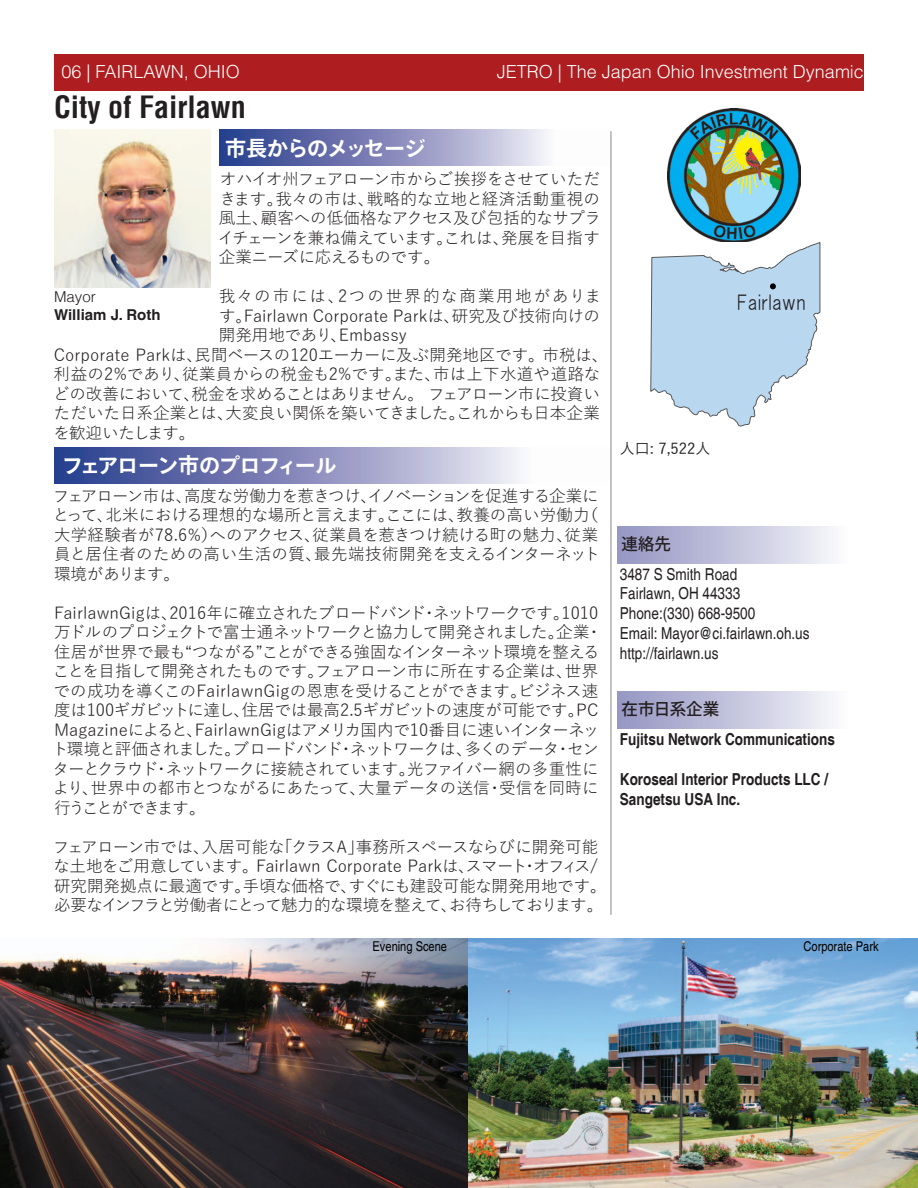
<style>
.page{position:relative;width:918px;height:1188px;background:#fff}
.page>*{position:absolute;margin:0;border:0;box-sizing:border-box;transform-origin:0 0}
.t1{font:700 condensed 30px "Helvetica LT";color:#231f20}
.t2{font:700 21px "Ryo Gothic Plus N";letter-spacing:-.05em;color:#fff}
.t3{font:20.1px "HGP Gothic M";color:#201d1e}
.t4{font:300 18px "Helvetica LT Std";color:#fff}
.t5{font:16.5px/19.5px "Yu Gothic";letter-spacing:-.015em;color:#231f20}
.t6{font:condensed 16.5px/19.8px "Helvetica";color:#231f20}
.t7{font:700 condensed 16.5px/19.8px "Helvetica";color:#231f20}
.t8{font:16.5px "Yu Gothic";letter-spacing:.015em;color:#231f20}
.t9{font:16.5px "Yu Gothic";letter-spacing:-.035em;color:#231f20}
.t10{font:16.5px "Yu Gothic";letter-spacing:.125em;color:#231f20}
.t11{font:16.5px "Yu Gothic";letter-spacing:-.05em;color:#231f20}
.t12{font:500 16.5px "Ryo Gothic Plus N";color:#231f20}
.t13{font:700 15px "Helvetica LT";color:#231f20}
.t14{font:500 15px "Yu Gothic";color:#231f20}
.t15{font:300 15px "Helvetica LT";color:#231f20}
.t16{font:condensed 13.5px "Helvetica";color:#000}
</style>
<div class="page">
<img style="left:667px;top:109px;width:134px;height:133px">
<div style="left:54px;top:54px;width:810px;height:37px;background:#ae1d20"></div>
<svg style="left:220px;top:129px;width:327px;height:37px;background:#858bbc"></svg>
<div style="left:618px;top:692px;width:268px;height:36px;background:linear-gradient(to right,#9494c2,#fff)"></div>
<div style="left:618px;top:526px;width:268px;height:37px;background:linear-gradient(to right,#9494c2,#fff)"></div>
<svg style="left:54px;top:447px;width:465px;height:37px;background:#858cbc"></svg>
<hr style="left:610px;top:131px;width:2px;height:784px;background:#adaeb2">
<svg style="left:650px;top:242px;width:170px;height:184px"></svg>
<img style="left:0;top:938px;width:918px;height:250px">
<img style="left:54px;top:129px;width:156px;height:158px">
<p class="t4" style="left:62px;top:60px;width:180px">06 | FAIRLAWN, OHIO</p>
<h1 class="t1" style="left:54px;top:88px;width:193px">City of Fairlawn</h1>
<p class="t2" style="left:225px;top:135px;width:202px">市長からのメッセージ</p>
<p class="t4" style="left:497px;top:60px;width:369px">JETRO | The Japan Ohio Investment Dynamic</p>
<p class="t5" style="left:217px;top:167px;width:385px;text-align:justify">オハイオ州フェアローン市からご挨拶をさせていただきます。我々の市は、戦略的な立地と経済活動重視の風土、顧客への低価格なアクセス及び包括的なサプライチェーンを兼ね備えています。これは、発展を目指す企業ニーズに応えるものです。</p>
<p class="t10" style="left:219px;top:281px;width:384px">我々の市には、2つの世界的な商業用地がありま</p>
<p class="t5" style="left:219px;top:304px;width:383px">す。Fairlawn Corporate Parkは、研究及び技術向けの</p>
<p class="t5" style="left:219px;top:323px;width:189px">開発用地であり、Embassy</p>
<p class="t5" style="left:54px;top:343px;width:556px">Corporate Parkは、民間ベースの120エーカーに及ぶ開発地区です。市税は、</p>
<p class="t8" style="left:54px;top:359px;width:548px">利益の2%であり、従業員からの税金も2%です。また、市は上下水道や道路な</p>
<p class="t9" style="left:53px;top:378px;width:548px">どの改善において、税金を求めることはありません。 フェアローン市に投資い</p>
<p class="t5" style="left:54px;top:401px;width:547px">ただいた日系企業とは、大変良い関係を築いてきました。これからも日本企業</p>
<p class="t11" style="left:53px;top:417px;width:143px">を歓迎いたします。</p>
<p class="t15" style="left:54px;top:287px;width:43px">Mayor</p>
<p class="t13" style="left:54px;top:305px;width:108px">William J. Roth</p>
<p class="t2" style="left:62px;top:452px;width:276px">フェアローン市のプロフィール</p>
<p class="t5" style="left:53px;top:484px;width:549px">フェアローン市は、高度な労働力を惹きつけ、イノベーションを促進する企業にとって、北米における理想的な場所と言えます。ここには、教養の高い労働力（大学経験者が78.6%）へのアクセス、従業員を惹きつけ続ける町の魅力、従業員と居住者のための高い生活の質、最先端技術開発を支えるインターネット環境があります。</p>
<p class="t5" style="left:52px;top:601px;width:552px">FairlawnGigは、2016年に確立されたブロードバンド・ネットワークです。1010万ドルのプロジェクトで富士通ネットワークと協力して開発されました。企業・住居が世界で最も“つながる”ことができる強固なインターネット環境を整えることを目指して開発されたものです。フェアローン市に所在する企業は、世界での成功を導くこのFairlawnGigの恩恵を受けることができます。ビジネス速度は100ギガビットに達し、住居では最高2.5ギガビットの速度が可能です。PC Magazineによると、FairlawnGigはアメリカ国内で10番目に速いインターネット環境と評価されました。ブロードバンド・ネットワークは、多くのデータ・センターとクラウド・ネットワークに接続されています。光ファイバー網の多重性により、世界中の都市とつながるにあたって、大量データの送信・受信を同時に行うことができます。</p>
<p class="t5" style="left:53px;top:835px;width:555px">フェアローン市では、入居可能な「クラスA」事務所スペースならびに開発可能な土地をご用意しています。Fairlawn Corporate Parkは、スマート・オフィス/研究開発拠点に最適です。手頃な価格で、すぐにも建設可能な開発用地です。必要なインフラと労働者にとって魅力的な環境を整えて、お待ちしております。</p>
<p class="t3" style="left:737px;top:293px;width:70px">Fairlawn</p>
<p class="t14" style="left:620px;top:434px;width:92px">人口: 7,522人</p>
<p class="t12" style="left:622px;top:534px;width:51px">連絡先</p>
<p class="t6" style="left:620px;top:564px;width:191px">3487 S Smith Road<br>Fairlawn, OH 44333<br>Phone:(330) 668-9500<br>Email: Mayor@ci.fairlawn.oh.us http://fairlawn.us</p>
<p class="t12" style="left:622px;top:699px;width:99px">在市日系企業</p>
<p class="t7" style="left:620px;top:730px;width:217px">Fujitsu Network Communications</p>
<p class="t7" style="left:620px;top:769px;width:210px">Koroseal Interior Products LLC /<br>Sangetsu USA Inc.</p>
<p class="t16" style="left:373px;top:938px;width:76px">Evening Scene</p>
<p class="t16" style="left:804px;top:938px;width:77px">Corporate Park</p>
</div>
